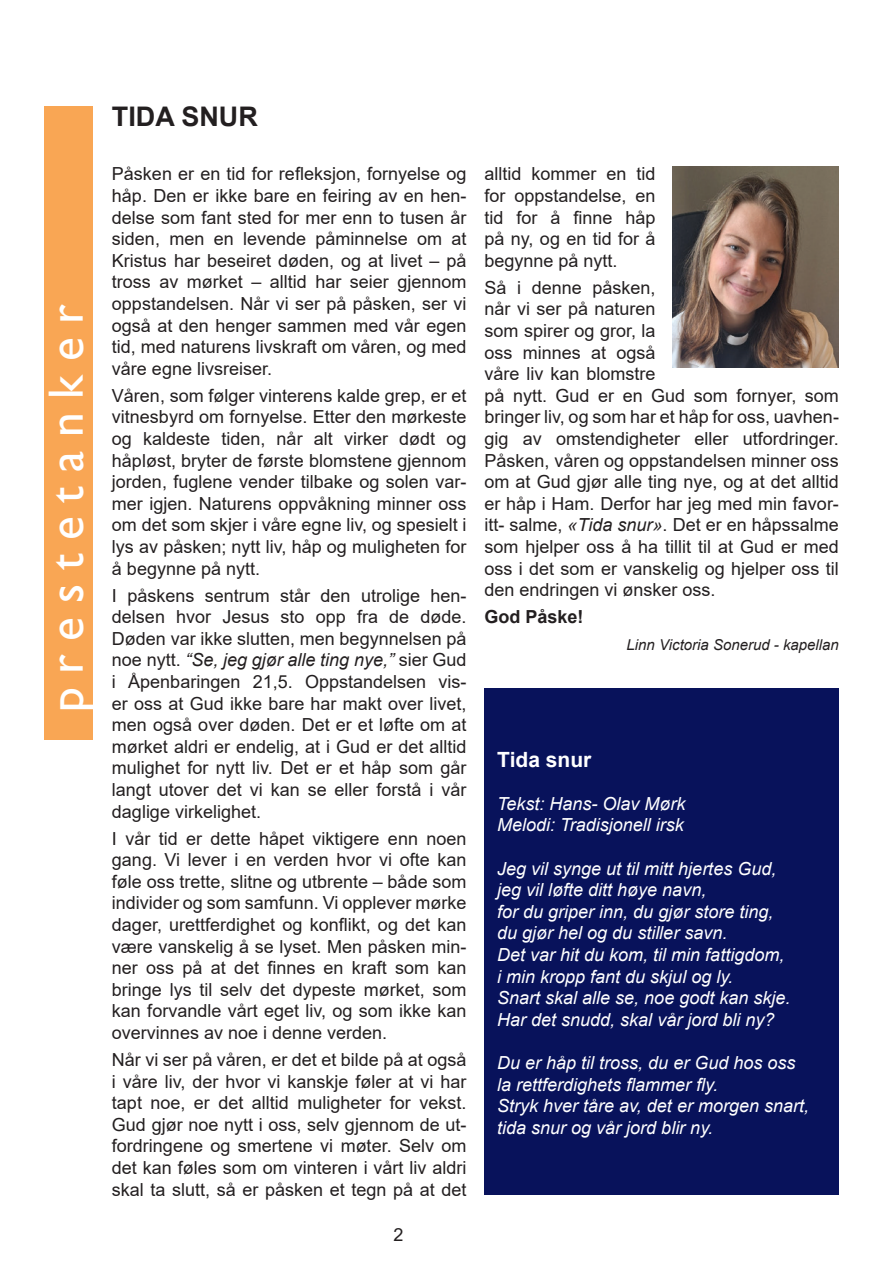
<style>
.page{position:relative;width:893px;height:1263px;background:#fff}
.page>*{position:absolute;margin:0;border:0;box-sizing:border-box;transform-origin:0 0}
.t1{font:49.5px "Gill Sans";color:#fff}
.t2{font:700 27px "Arial";color:#231f20}
.t3{font:700 21px "Arial";color:#fff}
.t4{font:18px/21.6px "Arial";color:#231f20;text-align:justify}
.t5{font:italic 18px/21.6px "Arial";color:#fff}
.t6{font:700 18px "Arial";color:#231f20}
.t7{font:italic 15px "Arial";color:#231f20}
.s1{font-style:italic}
</style>
<div class="page">
<div style="left:44px;top:106px;width:49px;height:634px;background:#f9a654"></div>
<img style="left:673px;top:166px;width:166px;height:201px">
<div style="left:484px;top:688px;width:355px;height:507px;background:#08125b"></div>
<h1 class="t1" style="left:37px;top:712px;width:410px;rotate:-90deg">p r e s t e t a n k e r</h1>
<h2 class="t2" style="left:112px;top:97px;width:147px">TIDA SNUR</h2>
<p class="t4" style="left:112px;top:163px;width:356px">Påsken er en tid for refleksjon, fornyelse og håp. Den er ikke bare en feiring av en hen&shy;delse som fant sted for mer enn to tusen år siden, men en levende påminnelse om at Kristus har beseiret døden, og at livet – på tross av mørket – alltid har seier gjennom oppstandelsen. Når vi ser på påsken, ser vi også at den henger sammen med vår egen tid, med naturens livskraft om våren, og med våre egne livsreiser.</p>
<p class="t4" style="left:112px;top:385px;width:356px">Våren, som følger vinterens kalde grep, er et vitnesbyrd om fornyelse. Etter den mørkeste og kaldeste tiden, når alt virker dødt og håpløst, bryter de første blomstene gjennom jorden, fuglene vender tilbake og solen var&shy;mer igjen. Naturens oppvåkning minner oss om det som skjer i våre egne liv, og spesielt i lys av påsken; nytt liv, håp og muligheten for å begynne på nytt.</p>
<p class="t4" style="left:112px;top:584px;width:356px">I påskens sentrum står den utrolige hen&shy;delsen hvor Jesus sto opp fra de døde.<br>Døden var ikke slutten, men begynnelsen på noe nytt. <span class="s1">“Se, jeg gjør alle ting nye,”</span> sier Gud i Åpenbaringen 21,5. Oppstandelsen vis&shy;er oss at Gud ikke bare har makt over livet, men også over døden. Det er et løfte om at mørket aldri er endelig, at i Gud er det alltid mulighet for nytt liv. Det er et håp som går langt utover det vi kan se eller forstå i vår daglige virkelighet.</p>
<p class="t4" style="left:112px;top:827px;width:356px">I vår tid er dette håpet viktigere enn noen gang. Vi lever i en verden hvor vi ofte kan føle oss trette, slitne og utbrente – både som individer og som samfunn. Vi opplever mørke dager, urettferdighet og konflikt, og det kan være vanskelig å se lyset. Men påsken min&shy;ner oss på at det finnes en kraft som kan bringe lys til selv det dypeste mørket, som kan forvandle vårt eget liv, og som ikke kan overvinnes av noe i denne verden.</p>
<p class="t4" style="left:112px;top:1049px;width:356px">Når vi ser på våren, er det et bilde på at også i våre liv, der hvor vi kanskje føler at vi har tapt noe, er det alltid muligheter for vekst.<br>Gud gjør noe nytt i oss, selv gjennom de ut&shy;fordringene og smertene vi møter. Selv om det kan føles som om vinteren i vårt liv aldri skal ta slutt, så er påsken et tegn på at det</p>
<p class="t4" style="left:393px;top:1224px;width:12px">2</p>
<p class="t4" style="left:484px;top:163px;width:173px">alltid kommer en tid for oppstandelse, en tid for å finne håp på ny, og en tid for å begynne på nytt.</p>
<p class="t4" style="left:484px;top:277px;width:356px;text-align:left">Så i denne påsken,<br>når vi ser på naturen<br>som spirer og gror, la<br>oss minnes at også<br>våre liv kan blomstre<br>på nytt. Gud er en Gud som fornyer, som bringer liv, og som har et håp for oss, uavhen&shy;gig av omstendigheter eller utfordringer.<br>Påsken, våren og oppstandelsen minner oss om at Gud gjør alle ting nye, og at det alltid er håp i Ham. Derfor har jeg med min favor&shy;itt- salme, <span class="s1">«Tida snur»</span>. Det er en håpssalme som hjelper oss å ha tillit til at Gud er med oss i det som er vanskelig og hjelper oss til den endringen vi ønsker oss.</p>
<p class="t6" style="left:484px;top:604px;width:101px">God Påske!</p>
<p class="t7" style="left:627px;top:635px;width:214px">Linn Victoria Sonerud - kapellan</p>
<p class="t3" style="left:497px;top:744px;width:96px">Tida snur</p>
<p class="t5" style="left:497px;top:793px;width:190px">Tekst: Hans- Olav Mørk<br>Melodi: Tradisjonell irsk</p>
<p class="t5" style="left:497px;top:858px;width:295px">Jeg vil synge ut til mitt hjertes Gud, jeg vil løfte ditt høye navn,<br>for du griper inn, du gjør store ting, du gjør hel og du stiller savn.<br>Det var hit du kom, til min fattigdom, i min kropp fant du skjul og ly.<br>Snart skal alle se, noe godt kan skje.<br>Har det snudd, skal vår jord bli ny?</p>
<p class="t5" style="left:497px;top:1052px;width:313px">Du er håp til tross, du er Gud hos oss la rettferdighets flammer fly.<br>Stryk hver tåre av, det er morgen snart, tida snur og vår jord blir ny.</p>
</div>
